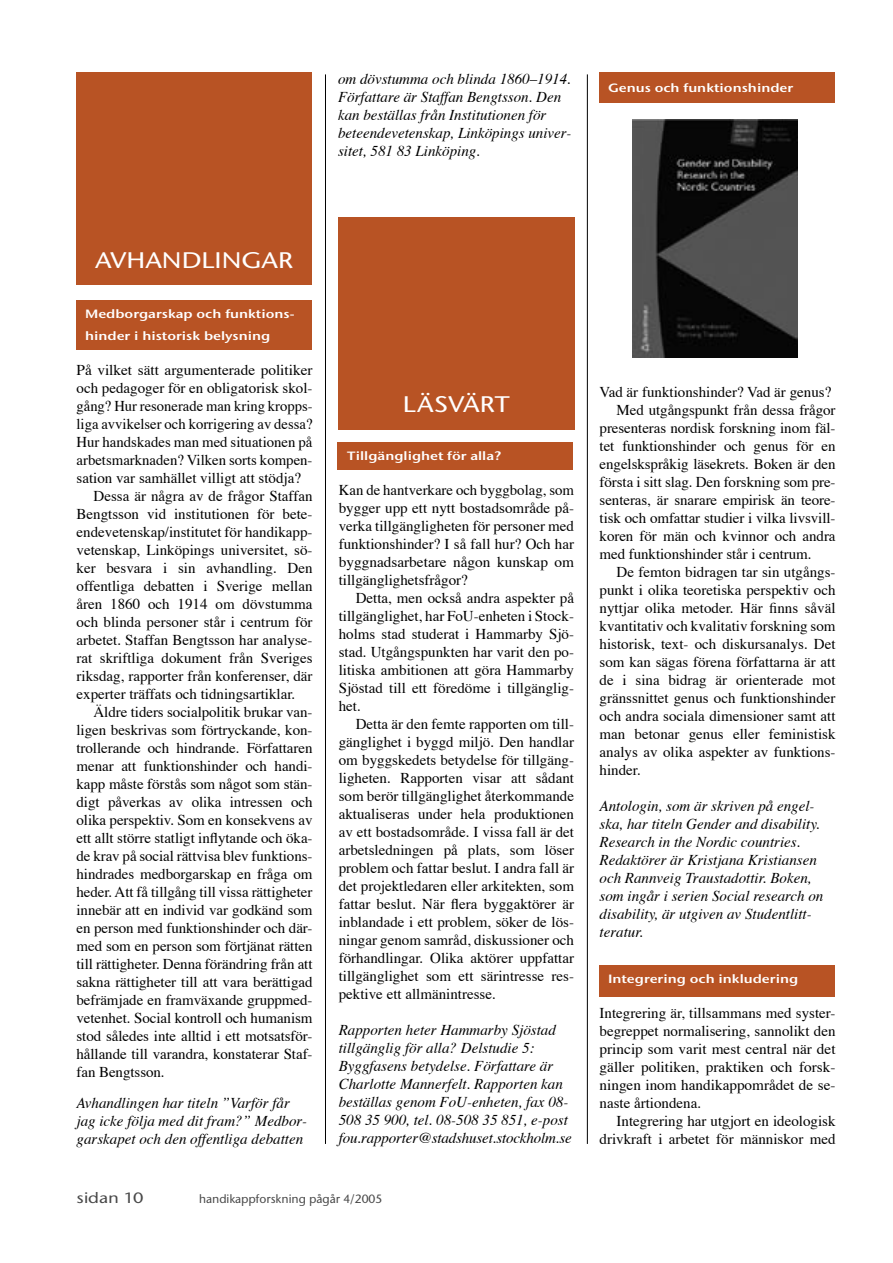
<style>
.page{position:relative;width:893px;height:1263px;background:#fff}
.page>*{position:absolute;margin:0;border:0;box-sizing:border-box;transform-origin:0 0}
.t1{font:500 22.5px "Stone Sans ITC";color:#fff;scale:1.2 1}
.t2{font:15px/18px "Times";color:#000;text-align:justify}
.t3{font:italic 15px/18px "Times";color:#000}
.t4{font:500 15px "Stone Sans ITC";color:#484848;scale:1.2 1}
.t5{font:12px/21.6px "Stone Sans ITC Semi";color:#fff;scale:1.2 1}
.t6{font:500 12px "Stone Sans ITC";color:#484848}
</style>
<div class="page">
<hr style="left:325px;top:74px;width:1px;height:1070px;background:#000">
<hr style="left:587px;top:74px;width:1px;height:1070px;background:#000">
<div style="left:77px;top:72px;width:235px;height:213px;background:#b85324"></div>
<div style="left:77px;top:300px;width:235px;height:50px;background:#b85324"></div>
<div style="left:338px;top:217px;width:237px;height:212px;background:#b85324"></div>
<div style="left:337px;top:442px;width:236px;height:28px;background:#b85324"></div>
<div style="left:600px;top:965px;width:235px;height:31px;background:#b85324"></div>
<div style="left:600px;top:72px;width:235px;height:31px;background:#b85324"></div>
<img style="left:632px;top:119px;width:166px;height:239px">
<p class="t3" style="left:338px;top:70px;width:235px">om dövstumma och blinda 1860–1914.<br>Författare är Staffan Bengtsson. Den kan beställas från Institutionen för beteendevetenskap, Linköpings univer&shy;sitet, 581 83 Linköping.</p>
<p class="t5" style="left:608px;top:76px;width:156px">Genus och funktionshinder</p>
<h1 class="t1" style="left:95px;top:246px;width:166px">AVHANDLINGAR</h1>
<p class="t5" style="left:85px;top:303px;width:176px">Medborgarskap och funktions&shy;hinder i historisk belysning</p>
<p class="t2" style="left:77px;top:362px;width:238px">På vilket sätt argumenterade politiker</p>
<p class="t2" style="left:77px;top:380px;width:237px">och pedagoger för en obligatorisk skol-</p>
<p class="t2" style="left:77px;top:398px;width:237px">gång? Hur resonerade man kring kropps-</p>
<p class="t2" style="left:77px;top:416px;width:238px">liga avvikelser och korrigering av dessa?</p>
<p class="t2" style="left:77px;top:434px;width:237px">Hur handskades man med situationen på</p>
<p class="t2" style="left:77px;top:452px;width:237px">arbetsmarknaden? Vilken sorts kompen-</p>
<p class="t2" style="left:77px;top:470px;width:226px">sation var samhället villigt att stödja?</p>
<p class="t2" style="left:94px;top:488px;width:220px">Dessa är några av de frågor Staffan</p>
<p class="t2" style="left:77px;top:506px;width:238px">Bengtsson vid institutionen för bete-</p>
<p class="t2" style="left:77px;top:524px;width:237px">endevetenskap/institutet för handikapp-</p>
<p class="t2" style="left:77px;top:542px;width:237px">vetenskap, Linköpings universitet, sö-</p>
<p class="t2" style="left:77px;top:560px;width:237px">ker besvara i sin avhandling. Den</p>
<p class="t2" style="left:77px;top:578px;width:237px">offentliga debatten i Sverige mellan</p>
<p class="t2" style="left:77px;top:596px;width:237px">åren 1860 och 1914 om dövstumma</p>
<p class="t2" style="left:77px;top:614px;width:237px">och blinda personer står i centrum för</p>
<p class="t2" style="left:77px;top:632px;width:237px">arbetet. Staffan Bengtsson har analyse-</p>
<p class="t2" style="left:77px;top:650px;width:237px">rat skriftliga dokument från Sveriges</p>
<p class="t2" style="left:77px;top:668px;width:237px">riksdag, rapporter från konferenser, där</p>
<p class="t2" style="left:77px;top:686px;width:220px">experter träffats och tidningsartiklar.</p>
<p class="t2" style="left:94px;top:704px;width:220px">Äldre tiders socialpolitik brukar van-</p>
<p class="t2" style="left:77px;top:722px;width:237px">ligen beskrivas som förtryckande, kon-</p>
<p class="t2" style="left:77px;top:740px;width:238px">trollerande och hindrande. Författaren</p>
<p class="t2" style="left:77px;top:758px;width:237px">menar att funktionshinder och handi-</p>
<p class="t2" style="left:77px;top:776px;width:237px">kapp måste förstås som något som stän-</p>
<p class="t2" style="left:77px;top:794px;width:237px">digt påverkas av olika intressen och</p>
<p class="t2" style="left:77px;top:812px;width:238px">olika perspektiv. Som en konsekvens av</p>
<p class="t2" style="left:77px;top:830px;width:237px">ett allt större statligt inflytande och öka-</p>
<p class="t2" style="left:77px;top:848px;width:237px">de krav på social rättvisa blev funktions-</p>
<p class="t2" style="left:77px;top:866px;width:237px">hindrades medborgarskap en fråga om</p>
<p class="t2" style="left:77px;top:884px;width:238px">heder. Att få tillgång till vissa rättigheter</p>
<p class="t2" style="left:77px;top:902px;width:237px">innebär att en individ var godkänd som</p>
<p class="t2" style="left:77px;top:920px;width:237px">en person med funktionshinder och där-</p>
<p class="t2" style="left:77px;top:938px;width:238px">med som en person som förtjänat rätten</p>
<p class="t2" style="left:77px;top:956px;width:237px">till rättigheter. Denna förändring från att</p>
<p class="t2" style="left:77px;top:974px;width:238px">sakna rättigheter till att vara berättigad</p>
<p class="t2" style="left:77px;top:992px;width:237px">befrämjade en framväxande gruppmed-</p>
<p class="t2" style="left:77px;top:1010px;width:238px">vetenhet. Social kontroll och humanism</p>
<p class="t2" style="left:77px;top:1028px;width:237px">stod således inte alltid i ett motsatsför-</p>
<p class="t2" style="left:77px;top:1046px;width:237px">hållande till varandra, konstaterar Staf-</p>
<p class="t2" style="left:77px;top:1064px;width:90px">fan Bengtsson.</p>
<p class="t3" style="left:77px;top:1095px;width:232px">Avhandlingen har titeln ”Varför får jag icke följa med dit fram?” Medbor&shy;garskapet och den offentliga debatten</p>
<h1 class="t1" style="left:403px;top:391px;width:91px">LÄSVÄRT</h1>
<p class="t5" style="left:347px;top:445px;width:130px">Tillgänglighet för alla?</p>
<p class="t2" style="left:339px;top:482px;width:237px">Kan de hantverkare och byggbolag, som bygger upp ett nytt bostadsområde på&shy;verka tillgängligheten för personer med funktionshinder? I så fall hur? Och har byggnadsarbetare någon kunskap om tillgänglighetsfrågor?</p>
<p class="t2" style="left:339px;top:590px;width:237px;text-indent:17px">Detta, men också andra aspekter på tillgänglighet, har FoU-enheten i Stock&shy;holms stad studerat i Hammarby Sjö&shy;stad. Utgångspunkten har varit den po&shy;litiska ambitionen att göra Hammarby Sjöstad till ett föredöme i tillgänglig&shy;het.</p>
<p class="t2" style="left:339px;top:716px;width:237px;text-indent:17px">Detta är den femte rapporten om till&shy;gänglighet i byggd miljö. Den handlar om byggskedets betydelse för tillgäng&shy;ligheten. Rapporten visar att sådant som berör tillgänglighet återkommande aktualiseras under hela produktionen av ett bostadsområde. I vissa fall är det arbetsledningen på plats, som löser problem och fattar beslut. I andra fall är det projektledaren eller arkitekten, som fattar beslut. När flera byggaktörer är inblandade i ett problem, söker de lös&shy;ningar genom samråd, diskussioner och förhandlingar. Olika aktörer uppfattar tillgänglighet som ett särintresse res&shy;pektive ett allmänintresse.</p>
<p class="t3" style="left:339px;top:1022px;width:234px">Rapporten heter Hammarby Sjöstad tillgänglig för alla? Delstudie 5:<br>Byggfasens betydelse. Författare är Charlotte Mannerfelt. Rapporten kan beställas genom FoU-enheten, fax 08- 508 35 900, tel. 08-508 35 851, e-post fou.rapporter@stadshuset.stockholm.se</p>
<p class="t4" style="left:77px;top:1188px;width:57px">sidan 10</p>
<p class="t6" style="left:199px;top:1192px;width:185px">handikappforskning pågår 4/2005</p>
<p class="t2" style="left:600px;top:383px;width:233px">Vad är funktionshinder? Vad är genus?</p>
<p class="t2" style="left:617px;top:401px;width:220px">Med utgångspunkt från dessa frågor</p>
<p class="t2" style="left:600px;top:419px;width:237px">presenteras nordisk forskning inom fäl-</p>
<p class="t2" style="left:600px;top:437px;width:238px">tet funktionshinder och genus för en</p>
<p class="t2" style="left:600px;top:455px;width:238px">engelskspråkig läsekrets. Boken är den</p>
<p class="t2" style="left:600px;top:473px;width:237px">första i sitt slag. Den forskning som pre-</p>
<p class="t2" style="left:600px;top:491px;width:237px">senteras, är snarare empirisk än teore-</p>
<p class="t2" style="left:600px;top:509px;width:237px">tisk och omfattar studier i vilka livsvill-</p>
<p class="t2" style="left:600px;top:527px;width:238px">koren för män och kvinnor och andra</p>
<p class="t2" style="left:600px;top:545px;width:214px">med funktionshinder står i centrum.</p>
<p class="t2" style="left:617px;top:563px;width:220px">De femton bidragen tar sin utgångs-</p>
<p class="t2" style="left:600px;top:581px;width:237px">punkt i olika teoretiska perspektiv och</p>
<p class="t2" style="left:600px;top:599px;width:237px">nyttjar olika metoder. Här finns såväl</p>
<p class="t2" style="left:600px;top:617px;width:237px">kvantitativ och kvalitativ forskning som</p>
<p class="t2" style="left:600px;top:635px;width:237px">historisk, text- och diskursanalys. Det</p>
<p class="t2" style="left:600px;top:653px;width:237px">som kan sägas förena författarna är att</p>
<p class="t2" style="left:600px;top:671px;width:238px">de i sina bidrag är orienterade mot</p>
<p class="t2" style="left:600px;top:689px;width:237px">gränssnittet genus och funktionshinder</p>
<p class="t2" style="left:600px;top:707px;width:237px">och andra sociala dimensioner samt att</p>
<p class="t2" style="left:600px;top:725px;width:237px">man betonar genus eller feministisk</p>
<p class="t2" style="left:600px;top:743px;width:237px">analys av olika aspekter av funktions-</p>
<p class="t2" style="left:600px;top:761px;width:43px">hinder.</p>
<p class="t3" style="left:600px;top:798px;width:225px">Antologin, som är skriven på engel&shy;ska, har titeln Gender and disability.<br>Research in the Nordic countries.<br>Redaktörer är Kristjana Kristiansen och Rannveig Traustadottir. Boken, som ingår i serien Social research on disability, är utgiven av Studentlitt&shy;teratur.</p>
<p class="t5" style="left:608px;top:968px;width:160px">Integrering och inkludering</p>
<p class="t2" style="left:600px;top:1005px;width:238px">Integrering är, tillsammans med syster&shy;begreppet normalisering, sannolikt den princip som varit mest central när det gäller politiken, praktiken och forsk&shy;ningen inom handikappområdet de se&shy;naste årtiondena.</p>
<p class="t2" style="left:600px;top:1113px;width:237px;text-align:right">Integrering har utgjort en ideologisk drivkraft i arbetet för människor med</p>
</div>
